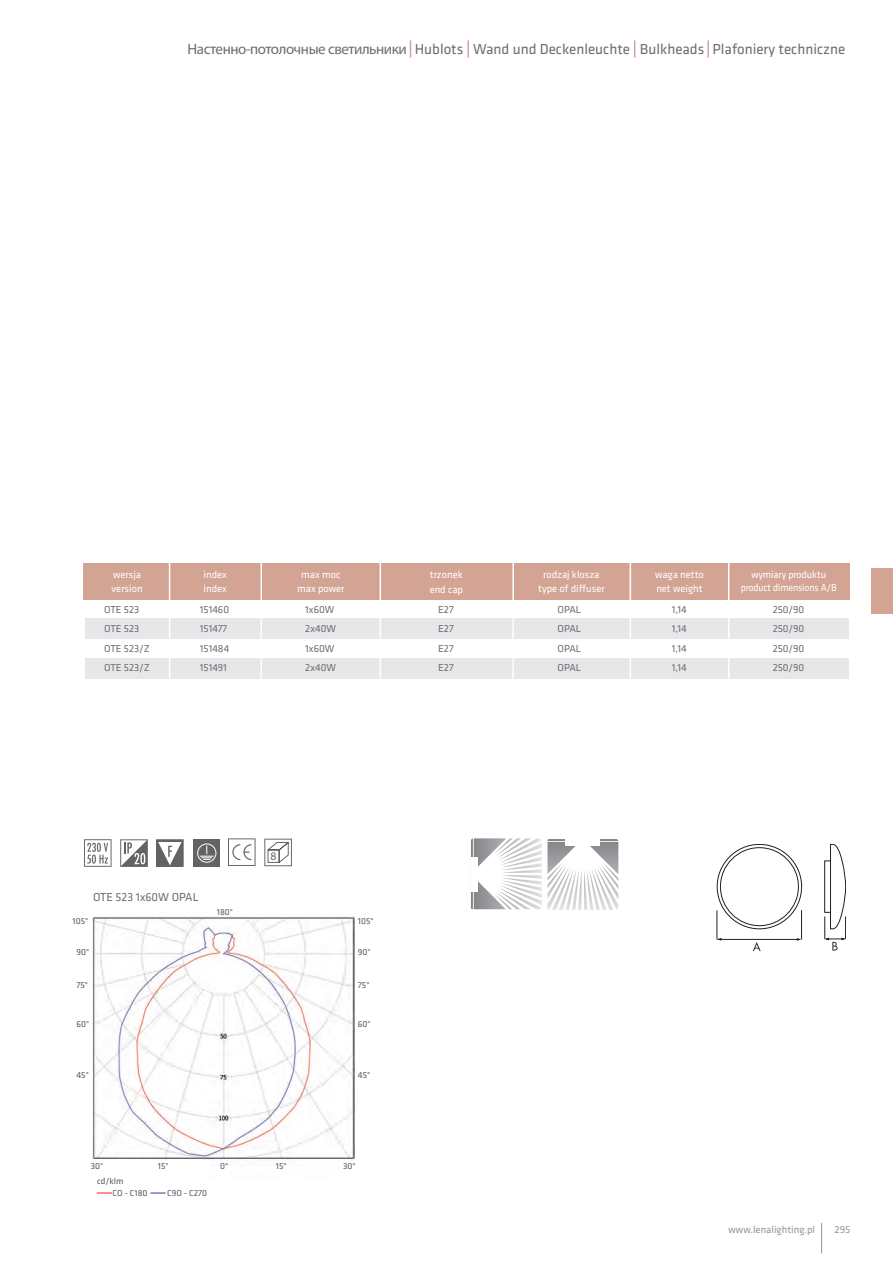
<style>
.page{position:relative;width:893px;height:1263px;background:#fff}
.page>*{position:absolute;margin:0;border:0;box-sizing:border-box;transform-origin:0 0}
.t1{font:15px "Klavika Basic";color:#6c6d70}
.t2{font:12px "Klavika Basic";color:#6c6d70}
.t3{font:11.7px "Myriad Pro";color:#231f20}
.t4{font:10.5px/19.5px "Klavika Basic";color:#6c6d70;text-align:justify}
.t5{font:10.5px/13.5px "Klavika Basic";color:#fff}
.t6{font:10.5px "Klavika Basic";color:#939598}
.t7{font:9px "Klavika Basic";color:#57585a}
.s1{font-family:"Myriad Pro"}
</style>
<div class="page">
<hr style="left:821px;top:1223px;width:1px;height:30px;background:#939598">
<svg style="left:84px;top:839px;width:28px;height:28px"></svg>
<svg style="left:156px;top:839px;width:28px;height:28px"></svg>
<div style="left:193px;top:839px;width:27px;height:28px;background:#656263"></div>
<svg style="left:197px;top:843px;width:20px;height:20px"></svg>
<svg style="left:228px;top:838px;width:28px;height:28px"></svg>
<div style="left:872px;top:568px;width:21px;height:46px;background:#d3a494"></div>
<div style="left:85px;top:619px;width:764px;height:20px;background:#e6e7e9"></div>
<div style="left:85px;top:658px;width:764px;height:20px;background:#e6e7e9"></div>
<div style="left:84px;top:563px;width:766px;height:37px;background:#d3a494"></div>
<hr style="left:260px;top:553px;width:2px;height:158px;background:#fff">
<hr style="left:169px;top:553px;width:1px;height:158px;background:#fff">
<hr style="left:512px;top:553px;width:2px;height:148px;background:#fff">
<hr style="left:380px;top:553px;width:1px;height:135px;background:#fff">
<hr style="left:630px;top:553px;width:1px;height:148px;background:#fff">
<hr style="left:728px;top:553px;width:1px;height:150px;background:#fff">
<img style="left:93px;top:916px;width:262px;height:246px">
<div style="left:94px;top:1160px;width:116px;height:38px;background:#fff"></div>
<svg style="left:97px;top:1192px;width:15px;height:1px"></svg>
<svg style="left:150px;top:1192px;width:16px;height:1px"></svg>
<svg style="left:120px;top:839px;width:28px;height:28px"></svg>
<svg style="left:264px;top:839px;width:28px;height:27px"></svg>
<svg style="left:717px;top:844px;width:129px;height:107px"></svg>
<svg style="left:410px;top:40px;width:1px;height:17px"></svg>
<svg style="left:467px;top:40px;width:2px;height:17px"></svg>
<svg style="left:634px;top:40px;width:1px;height:17px"></svg>
<svg style="left:707px;top:40px;width:2px;height:17px"></svg>
<svg style="left:471px;top:838px;width:147px;height:72px"></svg>
<div style="left:471px;top:857px;width:7px;height:34px;background:#fff"></div>
<p class="t1" style="left:188px;top:39px;width:659px"><span class="s1">Настенно-потолочные светильники</span> Hublots Wand und Deckenleuchte Bulkheads Plafoniery techniczne</p>
<p class="t5" style="left:112px;top:567px;width:33px">wersja version</p>
<p class="t5" style="left:430px;top:567px;width:35px;line-height:15px">trzonek end cap</p>
<p class="t5" style="left:538px;top:567px;width:68px;text-align:center">rodzaj klosza type of diffuser</p>
<p class="t5" style="left:741px;top:567px;width:97px;text-align:center">wymiary produktu product dimensions A/B</p>
<p class="t5" style="left:204px;top:568px;width:25px">index index</p>
<p class="t5" style="left:297px;top:567px;width:49px;text-align:center">max moc max power</p>
<p class="t5" style="left:655px;top:567px;width:50px">waga netto net weight</p>
<p class="t4" style="left:104px;top:599px;width:47px;text-align:left">OTE 523<br>OTE 523<br>OTE 523/Z<br>OTE 523/Z</p>
<p class="t4" style="left:305px;top:599px;width:32px;text-align:left">1x60W<br>2x40W<br>1x60W<br>2x40W</p>
<p class="t4" style="left:557px;top:599px;width:25px">OPAL OPAL OPAL OPAL</p>
<p class="t4" style="left:200px;top:599px;width:31px;text-align:left">151460<br>151477<br>151484<br>151491</p>
<p class="t4" style="left:438px;top:599px;width:17px">E27<br>E27<br>E27<br>E27</p>
<p class="t4" style="left:672px;top:599px;width:16px">1,14<br>1,14<br>1,14<br>1,14</p>
<p class="t4" style="left:773px;top:599px;width:33px">250/90<br>250/90<br>250/90<br>250/90</p>
<p class="t2" style="left:93px;top:889px;width:107px">OTE 523 1x60W OPAL</p>
<p class="t7" style="left:217px;top:906px;width:18px">180°</p>
<p class="t3" style="left:271px;top:849px;width:7px">8</p>
<p class="t7" style="left:73px;top:915px;width:17px">105°</p>
<p class="t7" style="left:358px;top:915px;width:17px">105°</p>
<p class="t7" style="left:76px;top:946px;width:14px">90°</p>
<p class="t7" style="left:358px;top:946px;width:14px">90°</p>
<p class="t7" style="left:76px;top:979px;width:13px">75°</p>
<p class="t7" style="left:358px;top:979px;width:13px">75°</p>
<p class="t7" style="left:76px;top:1018px;width:14px">60°</p>
<p class="t7" style="left:358px;top:1018px;width:14px">60°</p>
<p class="t7" style="left:76px;top:1069px;width:14px">45°</p>
<p class="t7" style="left:358px;top:1069px;width:14px">45°</p>
<p class="t7" style="left:91px;top:1160px;width:14px">30°</p>
<p class="t7" style="left:158px;top:1160px;width:12px">15°</p>
<p class="t7" style="left:220px;top:1160px;width:10px">0°</p>
<p class="t7" style="left:276px;top:1160px;width:12px">15°</p>
<p class="t7" style="left:343px;top:1160px;width:14px">30°</p>
<p class="t7" style="left:97px;top:1175px;width:28px">cd/klm</p>
<p class="t7" style="left:113px;top:1187px;width:36px">CO - C180</p>
<p class="t7" style="left:167px;top:1187px;width:42px">C9O - C270</p>
<p class="t6" style="left:729px;top:1222px;width:88px">www.lenalighting.pl</p>
<p class="t6" style="left:835px;top:1222px;width:17px">295</p>
</div>
